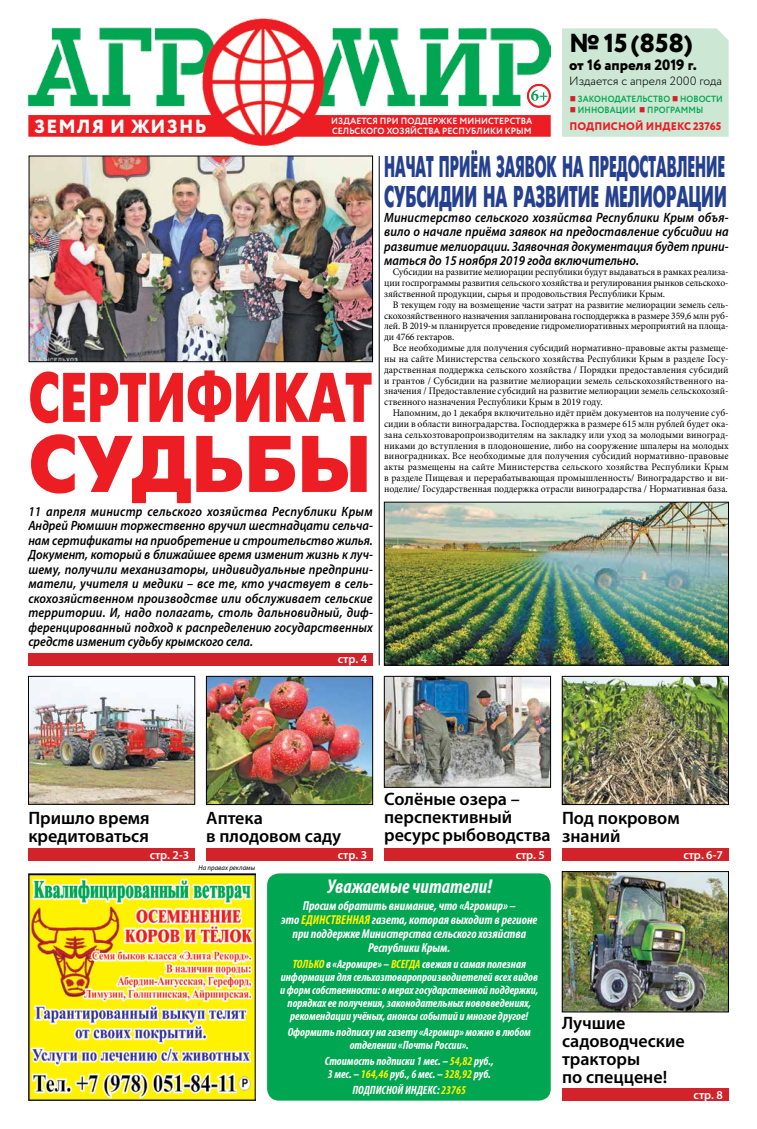
<style>
.page{position:relative;width:757px;height:1129px;background:#fff}
.page>*{position:absolute;margin:0;border:0;box-sizing:border-box;transform-origin:0 0}
.t1{font:700 80px "Futuris";color:#ed1d24}
.t2{font:700 70px "Futuris";color:#ed1d24;scale:.72 1}
.t3{font:700 30px/30px "Futuris";color:#25408f;scale:.48 1}
.t4{font:800 26px "Circe";color:#000}
.t5{font:italic 700 condensed 20px "Myriad Pro";color:#fff}
.t6{font:800 19px "Circe";letter-spacing:.06em;color:#fff}
.t7{font:600 18px/18px "Myriad Pro";color:#000}
.t8{font:800 15px "Circe";color:#000}
.t9{font:italic 600 13.5px/14.5px "Myriad Pro";letter-spacing:.005em;color:#000;text-align:justify;scale:.9 1}
.t10{font:italic 600 13.5px "Myriad Pro";letter-spacing:.025em;color:#000;scale:.9 1}
.t11{font:italic 700 condensed 13px/14px "Myriad Pro";color:#fff;text-align:center}
.t12{font:italic 700 condensed 12px/13px "Myriad Pro";color:#fff;text-align:center}
.t13{font:600 12px "Myriad Pro";letter-spacing:-.005em;color:#fff}
.t14{font:300 12px "Circe";color:#000}
.t15{font:800 11px "Circe";letter-spacing:.01em;color:#ed1d24}
.t16{font:10px/10.8px "Minion Pro";letter-spacing:-.005em;color:#000;text-align:justify}
.t17{font:700 9px/10px "Circe";letter-spacing:.01em;color:#fff}
.t18{font:700 9px "Circe";letter-spacing:.01em;color:#00a651;scale:.93 1}
.t19{font:italic 7px "Myriad Pro";color:#000}
.s1{color:#d2232a}
.s2{color:#fff200}
</style>
<div class="page">
<img style="left:28px;top:18px;width:523px;height:127px">
<svg style="left:28px;top:115px;width:209px;height:22px;background:#ed242b"></svg>
<svg style="left:285px;top:115px;width:266px;height:22px;background:#ed252c"></svg>
<svg style="left:528px;top:85px;width:22px;height:22px"></svg>
<div style="left:527px;top:84px;width:24px;height:24px;border:2px solid #ed1d24;border-radius:50%"></div>
<svg style="left:531px;top:89px;width:17px;height:12px"></svg>
<div style="left:562px;top:28px;width:167px;height:109px;background:#cce7d3"></div>
<div style="left:28px;top:848px;width:167px;height:12px;background:#d2232a"></div>
<div style="left:206px;top:848px;width:167px;height:12px;background:#d2232a"></div>
<div style="left:28px;top:653px;width:345px;height:12px;background:#d2232a"></div>
<div style="left:384px;top:848px;width:167px;height:12px;background:#d2232a"></div>
<div style="left:562px;top:848px;width:167px;height:12px;background:#d2232a"></div>
<div style="left:562px;top:1088px;width:167px;height:12px;background:#d2232a"></div>
<img style="left:30px;top:678px;width:163px;height:124px">
<div style="left:28px;top:676px;width:167px;height:128px;border:1px solid #000"></div>
<img style="left:208px;top:678px;width:163px;height:124px">
<div style="left:206px;top:676px;width:167px;height:128px;border:1px solid #000"></div>
<img style="left:386px;top:678px;width:163px;height:107px">
<div style="left:384px;top:676px;width:167px;height:111px;border:1px solid #000"></div>
<img style="left:564px;top:678px;width:163px;height:124px">
<div style="left:562px;top:676px;width:167px;height:128px;border:1px solid #000"></div>
<img style="left:564px;top:873px;width:163px;height:136px">
<div style="left:562px;top:871px;width:167px;height:140px;border:1px solid #000"></div>
<div style="left:267px;top:873px;width:284px;height:227px;background:#00a651;border-radius:12px"></div>
<img style="left:28px;top:873px;width:227px;height:227px">
<img style="left:386px;top:504px;width:341px;height:159px">
<div style="left:384px;top:502px;width:345px;height:163px;border:1px solid #000"></div>
<hr style="left:379px;top:156px;width:1px;height:509px;background:#000">
<img style="left:31px;top:158px;width:340px;height:202px">
<div style="left:29px;top:156px;width:344px;height:206px;border:1px solid #000"></div>
<h3 class="t6" style="left:34px;top:113px;width:174px">ЗЕМЛЯ И ЖИЗНЬ</h3>
<p class="t17" style="left:331px;top:117px;width:203px">ИЗДАЕТСЯ ПРИ ПОДДЕРЖКЕ МИНИСТЕРСТВА<br>СЕЛЬСКОГО ХОЗЯЙСТВА РЕСПУБЛИКИ КРЫМ</p>
<h3 class="t4" style="left:569px;top:26px;width:125px">№15(858)</h3>
<h3 class="t8" style="left:569px;top:55px;width:129px">от 16 апреля 2019 г.</h3>
<p class="t14" style="left:569px;top:73px;width:154px">Издается с апреля 2000 года</p>
<p class="t15" style="left:569px;top:119px;width:154px">ПОДПИСНОЙ ИНДЕКС 23765</p>
<p class="t18" style="left:570px;top:93px;width:166px"><span class="s1">■</span> ЗАКОНОДАТЕЛЬСТВО <span class="s1">■</span> НОВОСТИ</p>
<p class="t18" style="left:570px;top:104px;width:145px"><span class="s1">■</span> ИННОВАЦИИ <span class="s1">■</span> ПРОГРАММЫ</p>
<h2 class="t2" style="left:29px;top:359px;width:478px">СЕРТИФИКАТ</h2>
<h1 class="t1" style="left:29px;top:420px;width:344px">СУДЬБЫ</h1>
<p class="t9" style="left:28px;top:518px;width:384px">Андрей Рюмшин торжественно вручил шестнадцати сельча&shy;нам сертификаты на приобретение и строительство жилья.<br>Документ, который в ближайшее время изменит жизнь к луч&shy;шему, получили механизаторы, индивидуальные предприни&shy;матели, учителя и медики – все те, кто участвует в сель&shy;скохозяйственном производстве или обслуживает сельские территории. И, надо полагать, столь дальновидный, диф&shy;ференцированный подход к распределению государственных средств изменит судьбу крымского села.</p>
<h3 class="t10" style="left:28px;top:502px;width:384px">11 апреля министр сельского хозяйства Республики Крым</h3>
<p class="t13" style="left:338px;top:651px;width:31px">cтр. 4</p>
<h3 class="t3" style="left:384px;top:152px;width:715px">НАЧАТ ПРИЁМ ЗАЯВОК НА ПРЕДОСТАВЛЕНИЕ<br>СУБСИДИИ НА РАЗВИТИЕ МЕЛИОРАЦИИ</h3>
<h3 class="t9" style="left:384px;top:209px;width:384px">Министерство сельского хозяйства Республики Крым объя&shy;вило о начале приёма заявок на предоставление субсидии на развитие мелиорации. Заявочная документация будет прини&shy;маться до 15 ноября 2019 года включительно.</h3>
<p class="t16" style="left:384px;top:267px;width:346px;text-indent:9px">Субсидии на развитие мелиорации республики будут выдаваться в рамках реализа&shy;ции госпрограммы развития сельского хозяйства и регулирования рынков сельскохо&shy;зяйственной продукции, сырья и продовольствия Республики Крым.</p>
<p class="t16" style="left:384px;top:299px;width:346px;text-indent:9px">В текущем году на возмещение части затрат на развитие мелиорации земель сель&shy;скохозяйственного назначения запланирована господдержка в размере 359,6 млн руб&shy;лей. В 2019‑м планируется проведение гидромелиоративных мероприятий на площа&shy;ди 4766 гектаров.</p>
<p class="t16" style="left:384px;top:342px;width:346px;text-indent:9px">Все необходимые для получения субсидий нормативно-правовые акты размеще&shy;ны на сайте Министерства сельского хозяйства Республики Крым в разделе Госу&shy;дарственная поддержка сельского хозяйства / Порядки предоставления субсидий и грантов / Субсидии на развитие мелиорации земель сельскохозяйственного на&shy;значения / Предоставление субсидий на развитие мелиорации земель сельскохозяй&shy;ственного назначения Республики Крым в 2019 году.</p>
<p class="t16" style="left:384px;top:407px;width:346px;text-indent:9px">Напомним, до 1 декабря включительно идёт приём документов на получение суб&shy;сидии в области виноградарства. Господдержка в размере 615 млн рублей будет ока&shy;зана сельхозтоваропроизводителям на закладку или уход за молодыми виноград&shy;никами до вступления в плодоношение, либо на сооружение шпалеры на молодых виноградниках. Все необходимые для получения субсидий нормативно-правовые акты размещены на сайте Министерства сельского хозяйства Республики Крым в разделе Пищевая и перерабатывающая промышленность/ Виноградарство и ви&shy;ноделие/ Государственная поддержка отрасли виноградарства / Нормативная база.</p>
<h3 class="t7" style="left:28px;top:808px;width:123px">Пришло время кредитоваться</h3>
<h3 class="t7" style="left:206px;top:808px;width:136px">Аптека<br>в плодовом саду</h3>
<p class="t13" style="left:150px;top:846px;width:41px">cтр. 2-3</p>
<p class="t13" style="left:338px;top:846px;width:31px">cтр. 3</p>
<p class="t19" style="left:198px;top:863px;width:58px">На правах рекламы</p>
<h3 class="t7" style="left:384px;top:789px;width:168px">Солёные озера – перспективный ресурс рыбоводства</h3>
<h3 class="t7" style="left:562px;top:808px;width:119px">Под покровом знаний</h3>
<p class="t13" style="left:516px;top:846px;width:31px">cтр. 5</p>
<p class="t13" style="left:683px;top:846px;width:41px">cтр. 6-7</p>
<h3 class="t5" style="left:327px;top:874px;width:167px">Уважаемые читатели!</h3>
<h3 class="t11" style="left:281px;top:898px;width:258px">Просим обратить внимание, что «Агромир» –<br>это <span class="s2">ЕДИНСТВЕННАЯ</span> газета, которая выходит в регионе при поддержке Министерства сельского хозяйства Республики Крым.</h3>
<p class="t12" style="left:280px;top:957px;width:260px"><span class="s2">ТОЛЬКО</span> в «Агромире» – <span class="s2">ВСЕГДА</span> свежая и самая полезная информация для сельхозтоваропроизводиетелей всех видов и форм собственности: о мерах государственной поддержки, порядках ее получения, законодательных нововведениях, рекомендации учёных, анонсы событий и многое другое!</p>
<p class="t12" style="left:288px;top:1024px;width:245px">Оформить подписку на газету «Агромир» можно в любом отделении «Почты России».</p>
<p class="t12" style="left:325px;top:1053px;width:170px;text-align:left">Стоимость подписки 1 мес. – <span class="s2">54,82</span> руб.,<br>3 мес. – <span class="s2">164,46</span> руб., 6 мес. – <span class="s2">328,92</span> руб.</p>
<p class="t12" style="left:352px;top:1082px;width:115px">ПОДПИСНОЙ ИНДЕКС: <span class="s2">23765</span></p>
<h3 class="t7" style="left:562px;top:1013px;width:124px">Лучшие садоводческие тракторы<br>по спеццене!</h3>
<p class="t13" style="left:693px;top:1086px;width:31px">cтр. 8</p>
</div>
